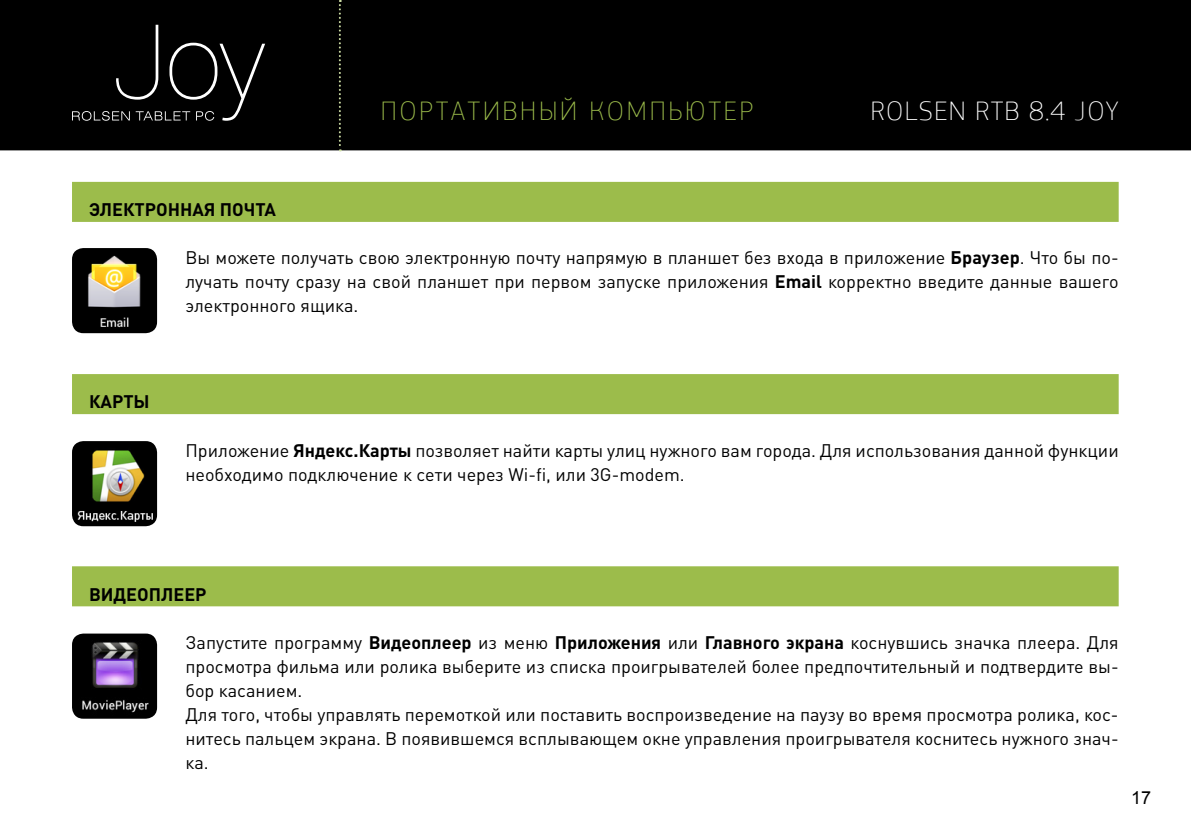
<style>
.page{position:relative;width:1191px;height:840px;background:#fff}
.page>*{position:absolute;margin:0;border:0;box-sizing:border-box;transform-origin:0 0}
.t1{font:100 28px "PF Square Sans Pro";letter-spacing:.1em;color:#9cbc4b}
.t2{font:100 28px "PF Square Sans Pro";letter-spacing:.05em;color:#fff}
.t3{font:18px/24px "DIN Cyr";color:#000}
.t4{font:700 18px "DIN Cyr";color:#000}
.t5{font:18px "Arial";color:#000}
.s1{font-weight:700}
</style>
<div class="page">
<div style="left:0;top:0;width:1191px;height:150px;background:#000"></div>
<svg style="left:339px;top:0;width:2px;height:151px"></svg>
<svg style="left:72px;top:25px;width:193px;height:96px;background:#141414"></svg>
<div style="left:72px;top:374px;width:1046px;height:40px;background:#9cbc4b"></div>
<div style="left:72px;top:566px;width:1046px;height:40px;background:#9cbc4b"></div>
<div style="left:72px;top:182px;width:1046px;height:40px;background:#9cbc4b"></div>
<img style="left:72px;top:248px;width:85px;height:85px">
<img style="left:72px;top:441px;width:85px;height:85px">
<img style="left:72px;top:633px;width:85px;height:85px">
<h1 class="t1" style="left:381px;top:94px;width:374px">ПОРТАТИВНЫЙ КОМПЬЮТЕР</h1>
<h1 class="t2" style="left:870px;top:94px;width:250px">ROLSEN RTB 8.4 JOY</h1>
<p class="t4" style="left:89px;top:197px;width:12px">Электро</p>
<p class="t4" style="left:168px;top:197px;width:99px">нная почта</p>
<p class="t3" style="left:185px;top:245px;width:934px;text-align:justify">В ы можете получать свою электронную почту напрямую в планшет без входа в приложение <span class="s1">Браузер</span>. Что бы по&shy;лучать почту сразу на свой планшет при первом запуске приложения <span class="s1">Email</span> корректно введите данные вашего электронного ящика.</p>
<p class="t4" style="left:89px;top:389px;width:59px">КАРТЫ</p>
<p class="t3" style="left:185px;top:437px;width:934px">Приложение <span class="s1">Яндекс.Карты</span> позволяет найти карты улиц нужного вам города. Для использования данной функции необходимо подключение к сети через Wi-fi, или 3G-modem.</p>
<p class="t4" style="left:89px;top:581px;width:38px">Видеоплеер</p>
<p class="t3" style="left:185px;top:629px;width:934px">Запустите программу <span class="s1">Видеоплеер</span> из меню <span class="s1">Приложения</span> или <span class="s1">Главного экрана</span> коснувшись значка плеера. Для просмотра фильма или ролика выберите из списка проигрывателей более предпочтительный и подтвердите вы&shy;бор касанием.<br>Для того, чтобы управлять перемоткой или поставить воспроизведение на паузу во время просмотра ролика, кос&shy;нитесь пальцем экрана. В появившемся всплывающем окне управления проигрывателя коснитесь нужного знач&shy;ка.</p>
<p class="t5" style="left:1131px;top:785px;width:22px">17</p>
</div>
